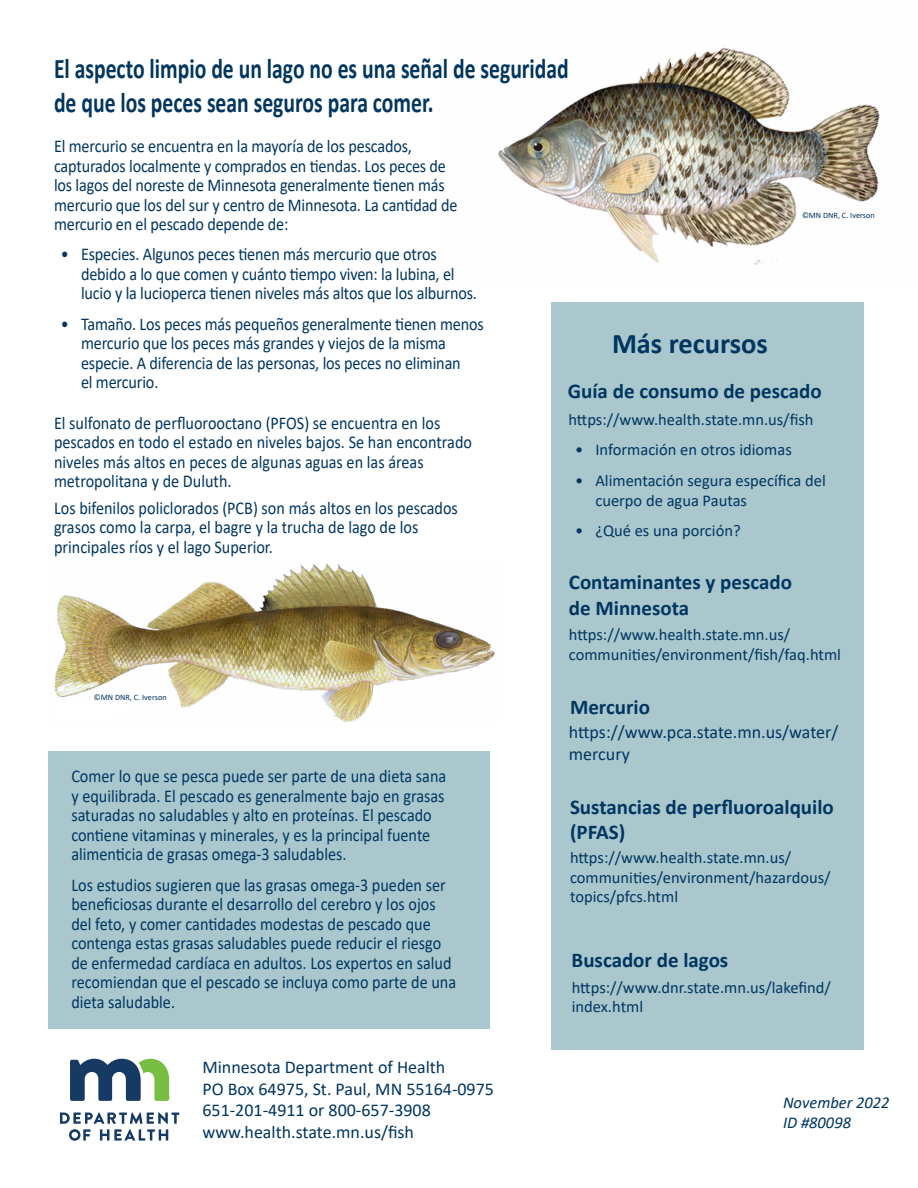
<style>
.page{position:relative;width:918px;height:1188px;background:#fff}
.page>*{position:absolute;margin:0;border:0;box-sizing:border-box;transform-origin:0 0}
.t1{font:700 28.5px/34.2px "Calibri";color:#003660;scale:.76 1}
.t2{font:700 28.5px "Calibri";color:#003660}
.t3{font:700 21px/25.2px "Calibri";color:#003660}
.t4{font:18px/19.5px "Calibri";color:#003660;scale:.9 1}
.t5{font:18px/21.6px "Calibri";color:#003660}
.t6{font:16.5px/19.8px "Calibri";color:#003660}
.t7{font:italic 16.5px "Calibri";color:#003660}
.s1{font-style:inherit}
</style>
<div class="page">
<div style="left:48px;top:751px;width:442px;height:278px;background:#a9c7cd"></div>
<div style="left:552px;top:302px;width:312px;height:748px;background:#a9c7cd"></div>
<img style="left:54px;top:564px;width:441px;height:158px">
<img style="left:498px;top:47px;width:382px;height:218px">
<svg style="left:60px;top:1112px;width:119px;height:29px"></svg>
<svg style="left:70px;top:1059px;width:99px;height:42px"></svg>
<h2 class="t1" style="left:54px;top:51px;width:679px">El aspecto limpio de un lago no es una señal de seguridad de que los peces sean seguros para comer.</h2>
<p class="t4" style="left:54px;top:136px;width:450px">El mercurio se encuentra en la mayoría de los pescados, capturados localmente y comprados en tiendas. Los peces de los lagos del noreste de Minnesota generalmente tienen más mercurio que los del sur y centro de Minnesota. La cantidad de mercurio en el pescado depende de:</p>
<p class="t4" style="left:81px;top:244px;width:442px;text-indent:-20px">• Especies. Algunos peces tienen más mercurio que otros debido a lo que comen y cuánto tiempo viven: la lubina, el lucio y la lucioperca tienen niveles más altos que los alburnos.</p>
<p class="t4" style="left:81px;top:314px;width:449px;text-indent:-20px">• Tamaño. Los peces más pequeños generalmente tienen menos mercurio que los peces más grandes y viejos de la misma especie. A diferencia de las personas, los peces no eliminan<br>el mercurio.</p>
<p class="t4" style="left:54px;top:413px;width:466px">El sulfonato de perfluorooctano (PFOS) se encuentra en los pescados en todo el estado en niveles bajos. Se han encontrado niveles más altos en peces de algunas aguas en las áreas metropolitana y de Duluth.</p>
<p class="t4" style="left:54px;top:497px;width:450px">Los bifenilos policlorados (PCB) son más altos en los pescados grasos como la carpa, el bagre y la trucha de lago de los principales ríos y el lago Superior.</p>
<h3 class="t2" style="left:612px;top:323px;width:158px">Más recursos</h3>
<p class="t3" style="left:568px;top:378px;width:255px">Guía de consumo de pescado</p>
<p class="t6" style="left:568px;top:409px;width:247px">https://www.health.state.mn.us/fish</p>
<p class="t6" style="left:575px;top:440px;width:218px">• Información en otros idiomas</p>
<p class="t6" style="left:595px;top:470px;width:232px;text-indent:-20px">• Alimentación segura específica del cuerpo de agua Pautas</p>
<p class="t6" style="left:575px;top:521px;width:167px">• ¿Qué es una porción?</p>
<p class="t3" style="left:569px;top:569px;width:225px">Contaminantes y pescado de Minnesota</p>
<p class="t6" style="left:569px;top:624px;width:274px">https://www.health.state.mn.us/ communities/environment/fish/faq.html</p>
<p class="t3" style="left:570px;top:694px;width:82px">Mercurio</p>
<p class="t5" style="left:569px;top:721px;width:271px">https://www.pca.state.mn.us/water/ mercury</p>
<p class="t3" style="left:570px;top:794px;width:265px">Sustancias de perfluoroalquilo (PFAS)</p>
<p class="t6" style="left:570px;top:847px;width:262px">https://www.health.state.mn.us/ communities/environment/hazardous/ topics/pfcs.html</p>
<p class="t4" style="left:71px;top:766px;width:418px">Comer lo que se pesca puede ser parte de una dieta sana y equilibrada. El pescado es generalmente bajo en grasas saturadas no saludables y alto en proteínas. El pescado contiene vitaminas y minerales, y es la principal fuente alimenticia de grasas omega-3 saludables.</p>
<p class="t4" style="left:71px;top:875px;width:429px">Los estudios sugieren que las grasas omega-3 pueden ser beneficiosas durante el desarrollo del cerebro y los ojos del feto, y comer cantidades modestas de pescado que contenga estas grasas saludables puede reducir el riesgo de enfermedad cardíaca en adultos. Los expertos en salud recomiendan que el pescado se incluya como parte de una dieta saludable.</p>
<p class="t3" style="left:572px;top:947px;width:158px">Buscador de lagos</p>
<p class="t6" style="left:572px;top:977px;width:261px">https://www.dnr.state.mn.us/lakefind/ index.html</p>
<p class="t5" style="left:202px;top:1056px;width:293px">Minnesota Department of Health<br>PO Box 64975, St. Paul, MN 55164-0975<br>651-201-4911 or 800-657-3908 www.health.state.mn.us/fish</p>
<p class="t7" style="left:783px;top:1091px;width:108px">November 2022</p>
<p class="t7" style="left:783px;top:1111px;width:70px"><span class="s1">ID #</span>80098</p>
</div>
